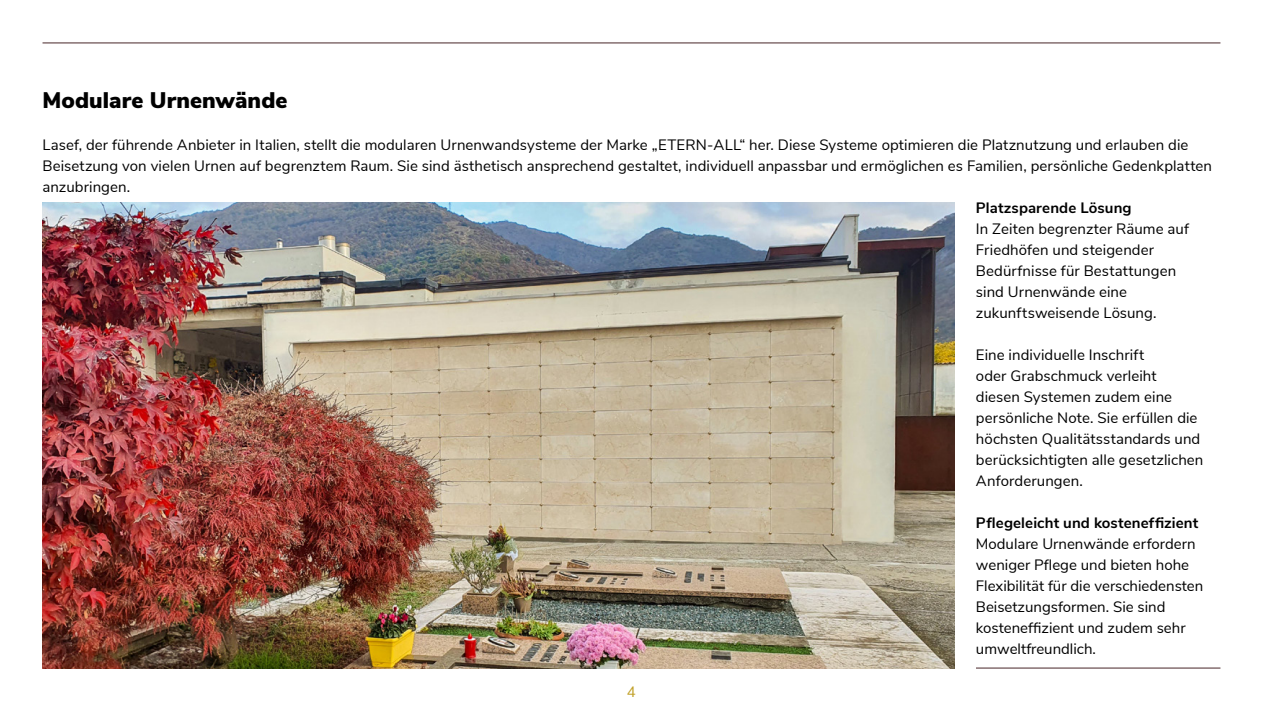
<style>
.page{position:relative;width:1263px;height:711px;background:#fff}
.page>*{position:absolute;margin:0;border:0;box-sizing:border-box;transform-origin:0 0}
.t1{font:900 22.5px "Nunito Sans";letter-spacing:.005em;color:#000}
.t2{font:15px/21px "Nunito Sans";letter-spacing:.005em;color:#000}
.t3{font:700 15px "Nunito Sans";letter-spacing:.01em;color:#000}
.t4{font:15px "Nunito Sans";color:#c1a027}
</style>
<div class="page">
<hr style="left:43px;top:43px;width:1177px;height:1px;background:#482528">
<hr style="left:43px;top:667px;width:1177px;height:1px;background:#482528">
<div style="left:955px;top:640px;width:21px;height:70px;background:#fff"></div>
<img style="left:43px;top:202px;width:912px;height:466px">
<p class="t1" style="left:43px;top:83px;width:246px">Modulare Urnenwände</p>
<p class="t2" style="left:43px;top:133px;width:1171px">Lasef, der führende Anbieter in Italien, stellt die modularen Urnenwandsysteme der Marke „ETERN-ALL“ her. Diese Systeme optimieren die Platznutzung und erlauben die<br>Beisetzung von vielen Urnen auf begrenztem Raum. Sie sind ästhetisch ansprechend gestaltet, individuell anpassbar und ermöglichen es Familien, persönliche Gedenkplatten anzubringen.</p>
<p class="t3" style="left:976px;top:197px;width:157px">Platzsparende Lösung</p>
<p class="t2" style="left:976px;top:217px;width:214px">In Zeiten begrenzter Räume auf</p>
<p class="t2" style="left:976px;top:238px;width:202px">Friedhöfen und steigender<br>Bedürfnisse für Bestattungen sind Urnenwände eine zukunftsweisende Lösung.</p>
<p class="t2" style="left:976px;top:343px;width:229px">Eine individuelle Inschrift<br>oder Grabschmuck verleiht diesen Systemen zudem eine persönliche Note. Sie erfüllen die höchsten Qualitätsstandards und berücksichtigten alle gesetzlichen<br>Anforderungen.</p>
<p class="t3" style="left:976px;top:512px;width:224px">Pflegeleicht und kosteneffizient</p>
<p class="t2" style="left:976px;top:532px;width:229px">Modulare Urnenwände erfordern weniger Pflege und bieten hohe<br>Flexibilität für die verschiedensten<br>Beisetzungsformen. Sie sind kosteneffizient und zudem sehr umweltfreundlich.</p>
<p class="t4" style="left:627px;top:681px;width:10px">4</p>
</div>
